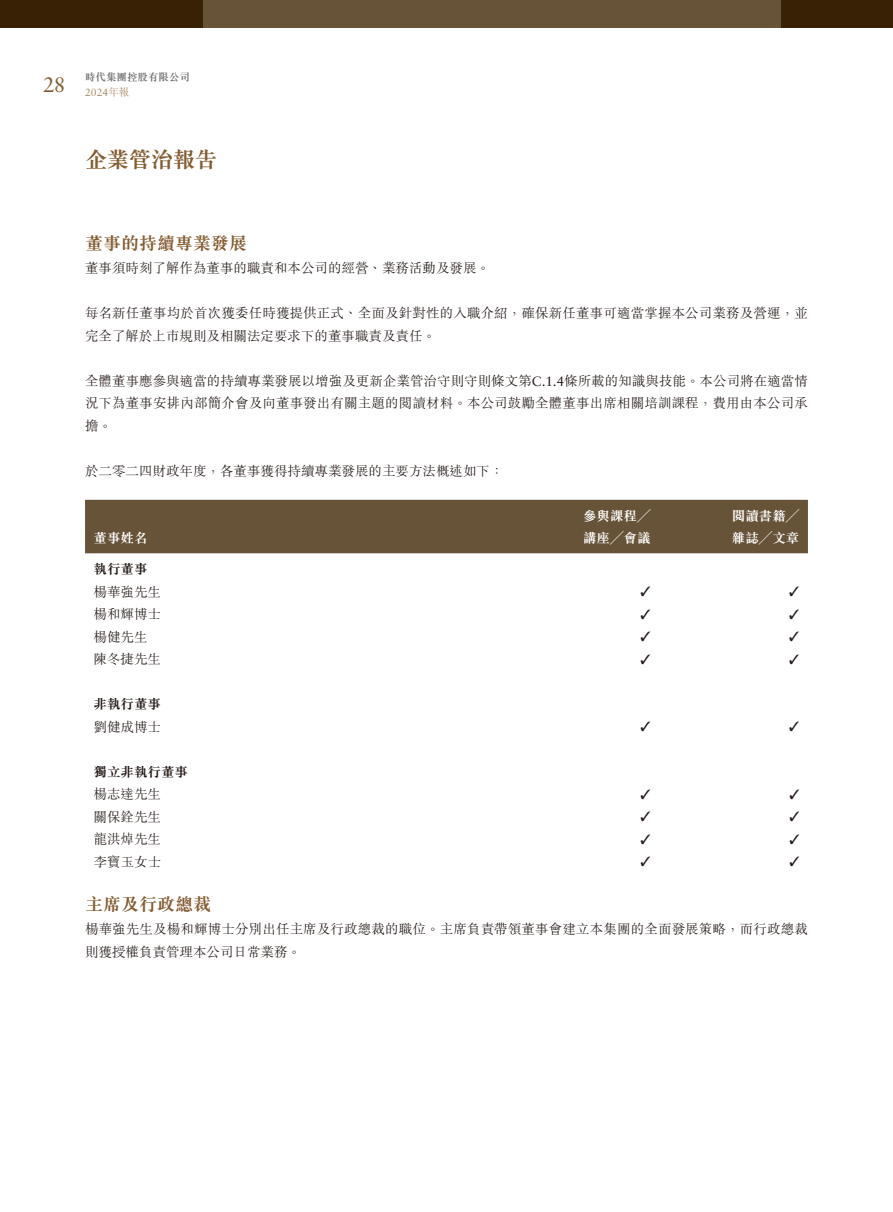
<style>
.page{position:relative;width:893px;height:1212px;background:#fff}
.page>*{position:absolute;margin:0;border:0;box-sizing:border-box;transform-origin:0 0}
.t1{font:700 22.5px "M Sung HK";letter-spacing:-.025em;color:#845d31}
.t2{font:21px "Sabon LT Std";color:#845d31}
.t3{font:700 18px "M Sung HK";color:#845d31}
.t4{font:300 13.5px/22.5px "M Sung HK";letter-spacing:.01em;color:#231916}
.t5{font:700 13.5px/22.5px "M Sung HK";color:#fff}
.t6{font:700 13.5px "M Sung HK";color:#231916}
.t7{font:700 10.5px "M Sung HK";color:#727272}
.t8{font:10.5px "Sabon LT Std";color:#a6885e}
.s1{font-family:"M Sung HK";font-weight:300}
.s2{font-family:"Sabon LT Std";font-weight:400}
</style>
<div class="page">
<div style="left:0;top:0;width:893px;height:28px;background:#675337"></div>
<div style="left:781px;top:0;width:112px;height:28px;background:#382104"></div>
<div style="left:0;top:0;width:203px;height:28px;background:#382104"></div>
<div style="left:85px;top:500px;width:723px;height:53px;background:#675337"></div>
<h2 class="t2" style="left:43px;top:72px;width:24px">28</h2>
<p class="t7" style="left:85px;top:69px;width:106px">時代集團控股有限公司</p>
<p class="t8" style="left:85px;top:86px;width:46px">2024<span class="s1">年報</span></p>
<h1 class="t1" style="left:85px;top:144px;width:134px">企業管治報告</h1>
<h3 class="t3" style="left:85px;top:231px;width:163px">董事的持續專業發展</h3>
<p class="t4" style="left:85px;top:256px;width:406px">董事須時刻了解作為董事的職責和本公司的經營、業務活動及發展。</p>
<p class="t4" style="left:85px;top:301px;width:724px">每名新任董事均於首次獲委任時獲提供正式、全面及針對性的入職介紹，確保新任董事可適當掌握本公司業務及營運，並完全了解於上市規則及相關法定要求下的董事職責及責任。</p>
<p class="t4" style="left:85px;top:369px;width:724px;text-align:justify">全體董事應參與適當的持續專業發展以增強及更新企業管治守則守則條文第<span class="s2">C.1.4</span>條所載的知識與技能。本公司將在適當情況下為董事安排內部簡介會及向董事發出有關主題的閱讀材料。本公司鼓勵全體董事出席相關培訓課程，費用由本公司承擔。</p>
<p class="t4" style="left:85px;top:459px;width:420px">於二零二四財政年度，各董事獲得持續專業發展的主要方法概述如下：</p>
<p class="t5" style="left:94px;top:526px;width:55px">董事姓名</p>
<p class="t5" style="left:583px;top:504px;width:69px">參與課程╱講座╱會議</p>
<p class="t5" style="left:732px;top:504px;width:69px">閱讀書籍╱雜誌╱文章</p>
<p class="t6" style="left:94px;top:560px;width:55px">執行董事</p>
<p class="t4" style="left:94px;top:580px;width:69px">楊華強先生</p>
<p class="t4" style="left:94px;top:602px;width:69px">楊和輝博士</p>
<p class="t4" style="left:94px;top:625px;width:56px">楊健先生</p>
<p class="t4" style="left:94px;top:647px;width:69px">陳冬捷先生</p>
<p class="t6" style="left:94px;top:695px;width:69px">非執行董事</p>
<p class="t4" style="left:94px;top:715px;width:69px">劉健成博士</p>
<p class="t6" style="left:94px;top:762px;width:96px">獨立非執行董事</p>
<p class="t4" style="left:94px;top:782px;width:69px">楊志達先生</p>
<p class="t4" style="left:94px;top:805px;width:69px">關保銓先生</p>
<p class="t4" style="left:94px;top:827px;width:69px">龍洪焯先生</p>
<p class="t4" style="left:94px;top:850px;width:69px">李寶玉女士</p>
<h3 class="t3" style="left:85px;top:892px;width:127px">主席及行政總裁</h3>
<p class="t4" style="left:85px;top:917px;width:724px">楊華強先生及楊和輝博士分別出任主席及行政總裁的職位。主席負責帶領董事會建立本集團的全面發展策略，而行政總裁則獲授權負責管理本公司日常業務。</p>
</div>
